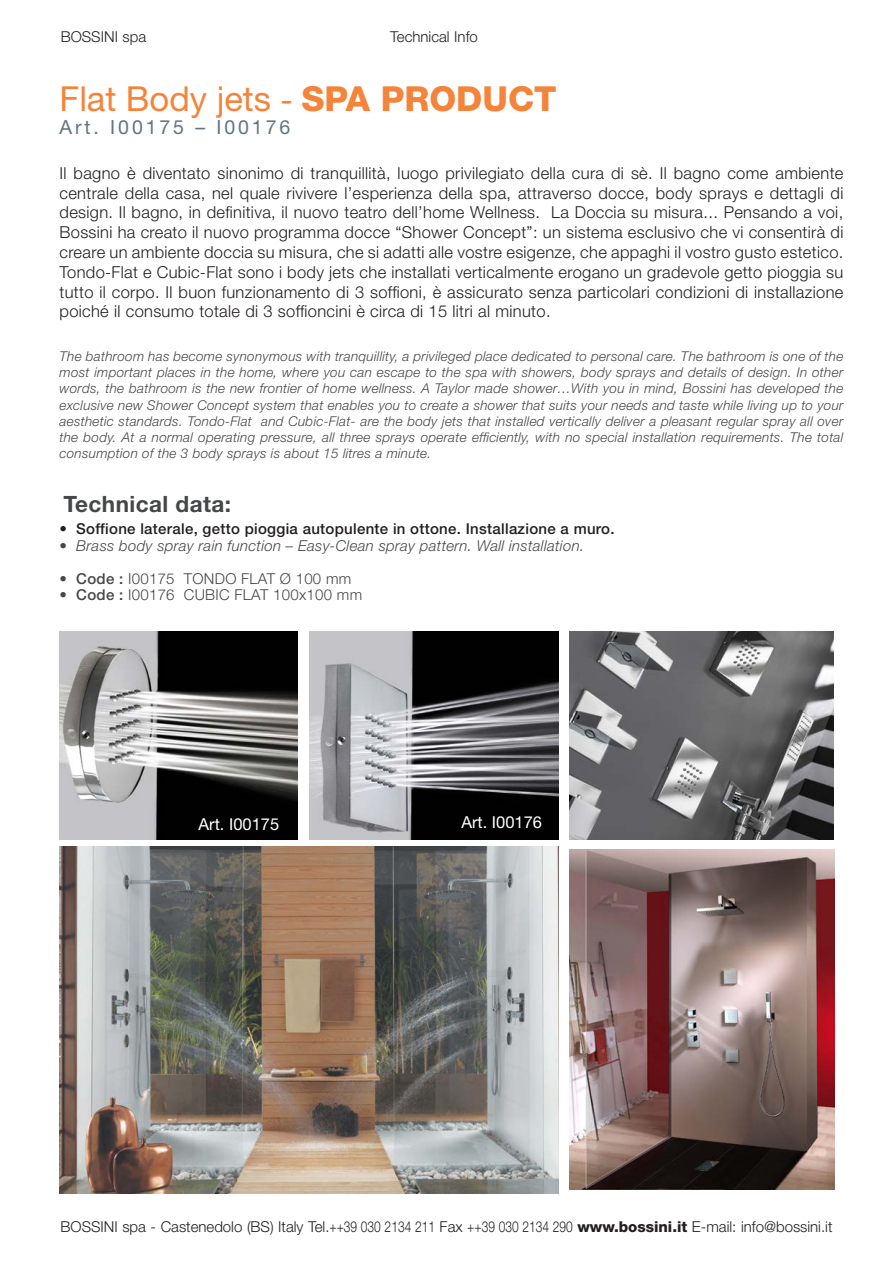
<style>
.page{position:relative;width:893px;height:1263px;background:#fff}
.page>*{position:absolute;margin:0;border:0;box-sizing:border-box;transform-origin:0 0}
.t1{font:34.5px "Helvetica Neue";color:#f5843b}
.t2{font:700 22.5px "Helvetica Neue";letter-spacing:.02em;color:#454647}
.t3{font:19.5px "Helvetica Neue";letter-spacing:.15em;color:#607587}
.t4{font:300 16.5px/19.8px "Helvetica Neue";letter-spacing:.02em;color:#231f20;text-align:justify}
.t5{font:16.5px "Helvetica Neue";color:#fff}
.t6{font:300 15px "Helvetica Neue";color:#231f20}
.t7{font:500 15px "Helvetica Neue";letter-spacing:.02em;color:#231f20}
.t8{font:italic 300 15px "Helvetica Neue";letter-spacing:.02em;color:#454647}
.t9{font:300 15px "Helvetica Neue";letter-spacing:.02em;color:#454647}
.t10{font:italic 300 13.5px/16.2px "Helvetica Neue";letter-spacing:.02em;color:#454647;text-align:justify}
.s1{font-size:31.5px}
.s2{font-weight:800}
.s3{font-weight:500}
</style>
<div class="page">
<img style="left:570px;top:631px;width:263px;height:209px">
<img style="left:570px;top:849px;width:265px;height:341px">
<img style="left:60px;top:846px;width:498px;height:347px">
<img style="left:60px;top:631px;width:238px;height:209px">
<img style="left:309px;top:631px;width:249px;height:209px">
<p class="t6" style="left:61px;top:27px;width:87px">BOSSINI spa</p>
<p class="t6" style="left:390px;top:27px;width:89px">Technical Info</p>
<h1 class="t1" style="left:60px;top:78px;width:499px">Flat Body jets <span class="s1">-</span> <span class="s2">SPA PRODUCT</span></h1>
<p class="t3" style="left:60px;top:116px;width:232px">Art. I00175 – I00176</p>
<p class="t4" style="left:60px;top:163px;width:785px">Il bagno è diventato sinonimo di tranquillità, luogo privilegiato della cura di sè. Il bagno come ambiente centrale della casa, nel quale rivivere l’esperienza della spa, attraverso docce, body sprays e dettagli di design. Il bagno, in definitiva, il nuovo teatro dell’home Wellness. La Doccia su misura... Pensando a voi, Bossini ha creato il nuovo programma docce “Shower Concept”: un sistema esclusivo che vi consentirà di creare un ambiente doccia su misura, che si adatti alle vostre esigenze, che appaghi il vostro gusto estetico.<br>Tondo-Flat e Cubic-Flat sono i body jets che installati verticalmente erogano un gradevole getto pioggia su tutto il corpo. Il buon funzionamento di 3 soffioni, è assicurato senza particolari condizioni di installazione poiché il consumo totale di 3 soffioncini è circa di 15 litri al minuto.</p>
<p class="t10" style="left:60px;top:348px;width:785px">The bathroom has become synonymous with tranquillity, a privileged place dedicated to personal care. The bathroom is one of the most important places in the home, where you can escape to the spa with showers, body sprays and details of design. In other words, the bathroom is the new frontier of home wellness. A Taylor made shower…With you in mind, Bossini has developed the exclusive new Shower Concept system that enables you to create a shower that suits your needs and taste while living up to your aesthetic standards. Tondo-Flat and Cubic-Flat- are the body jets that installed vertically deliver a pleasant regular spray all over the body. At a normal operating pressure, all three sprays operate efficiently, with no special installation requirements. The total consumption of the 3 body sprays is about 15 litres a minute.</p>
<h2 class="t2" style="left:64px;top:490px;width:169px">Technical data:</h2>
<p class="t7" style="left:60px;top:520px;width:557px">• Soffione laterale, getto pioggia autopulente in ottone. Installazione a muro.</p>
<p class="t8" style="left:60px;top:537px;width:526px">• Brass body spray rain function – Easy-Clean spray pattern. Wall installation.</p>
<p class="t9" style="left:60px;top:569px;width:293px"><span class="s3">• Code :</span> I00175 TONDO FLAT Ø 100 mm</p>
<p class="t9" style="left:60px;top:586px;width:304px"><span class="s3">• Code :</span> I00176 CUBIC FLAT 100x100 mm</p>
<p class="t5" style="left:199px;top:814px;width:82px">Art. I00175</p>
<p class="t5" style="left:461px;top:813px;width:82px">Art. I00176</p>
<p class="t6" style="left:61px;top:1218px;width:773px">BOSSINI spa - Castenedolo (BS) Italy Tel.++39 030 2134 211 Fax ++39 030 2134 290 <span class="s2">www.bossini.it</span> E-mail: info@bossini.it</p>
</div>
